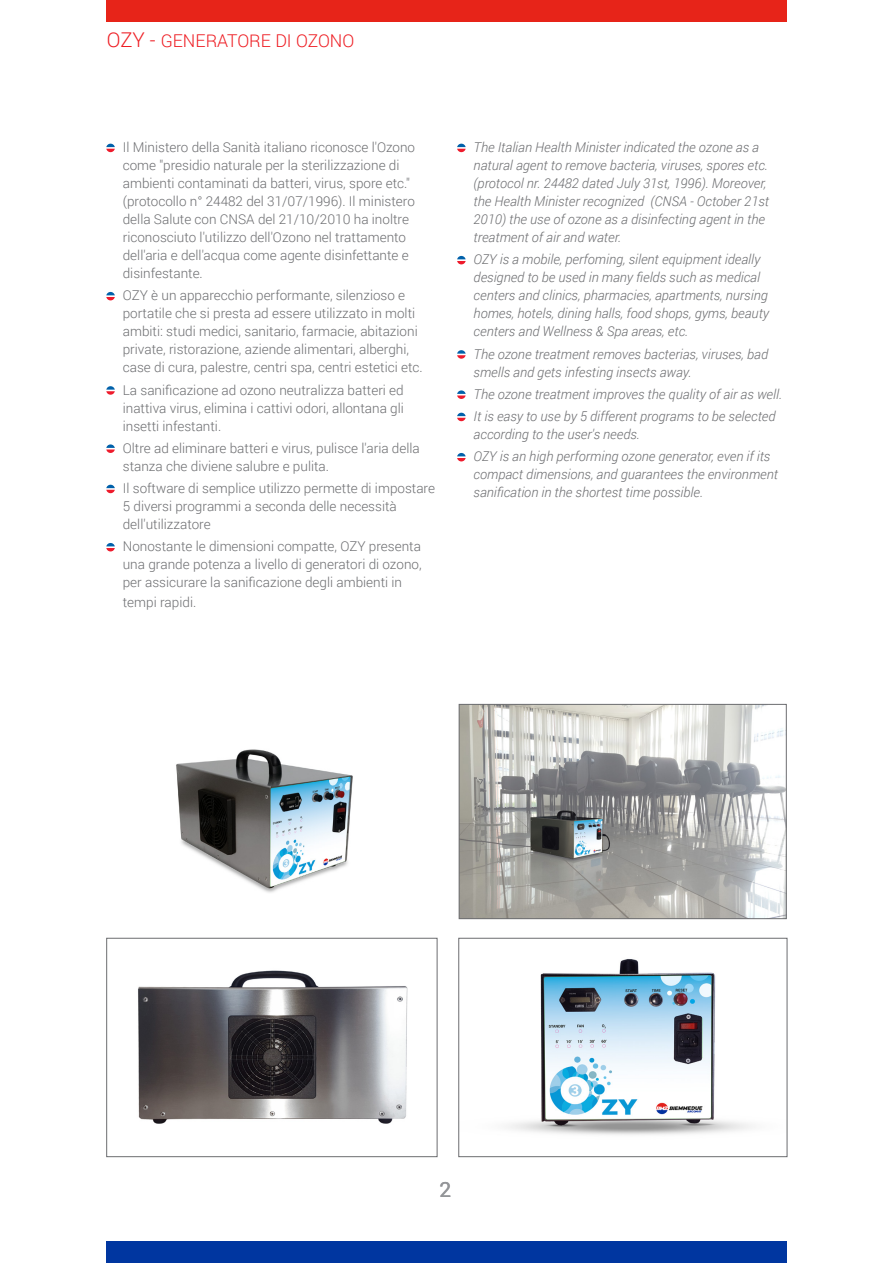
<style>
.page{position:relative;width:893px;height:1263px;background:#fff}
.page>*{position:absolute;margin:0;border:0;box-sizing:border-box;transform-origin:0 0}
.t1{font:21px "Roboto";color:#939598}
.RIFERIMENTO_CAPITOLO{font:300 17.7px "Roboto";color:#ee1d23}
.t2{font:300 13.5px/18px "Roboto";color:#6c6d70}
.t3{font:italic 300 13.5px/18px "Roboto";color:#6c6d70}
.s1{font-size:20.4px}
</style>
<div class="page">
<div style="left:106px;top:0;width:681px;height:21px;background:#e72419"></div>
<div style="left:106px;top:1242px;width:681px;height:21px;background:#0036a0"></div>
<svg style="left:106px;top:144px;width:9px;height:8px"></svg>
<svg style="left:106px;top:292px;width:9px;height:8px"></svg>
<svg style="left:106px;top:386px;width:9px;height:9px"></svg>
<svg style="left:106px;top:444px;width:9px;height:9px"></svg>
<svg style="left:106px;top:485px;width:9px;height:8px"></svg>
<svg style="left:106px;top:543px;width:9px;height:8px"></svg>
<svg style="left:457px;top:144px;width:9px;height:8px"></svg>
<svg style="left:457px;top:256px;width:9px;height:8px"></svg>
<svg style="left:457px;top:350px;width:9px;height:9px"></svg>
<svg style="left:457px;top:390px;width:9px;height:9px"></svg>
<svg style="left:457px;top:413px;width:9px;height:8px"></svg>
<svg style="left:457px;top:453px;width:9px;height:8px"></svg>
<img style="left:508px;top:959px;width:244px;height:176px">
<div style="left:458px;top:938px;width:329px;height:219px;border:1px solid #6c6d70"></div>
<img style="left:138px;top:970px;width:270px;height:154px">
<div style="left:106px;top:938px;width:331px;height:219px;border:1px solid #6c6d70"></div>
<img style="left:461px;top:706px;width:324px;height:211px">
<div style="left:459px;top:704px;width:328px;height:215px;border:1px solid #6c6d70"></div>
<img style="left:176px;top:749px;width:177px;height:144px">
<p class="RIFERIMENTO_CAPITOLO" style="left:107px;top:28px;width:249px"><span class="s1">OZY -</span> GENERATORE DI OZONO</p>
<p class="t2" style="left:123px;top:138px;width:294px">Il Ministero della Sanità italiano riconosce l'Ozono come "presidio naturale per la sterilizzazione di ambienti contaminati da batteri, virus, spore etc." (protocollo n° 24482 del 31/07/1996). Il ministero della Salute con CNSA del 21/10/2010 ha inoltre riconosciuto l'utilizzo dell'Ozono nel trattamento dell'aria e dell'acqua come agente disinfettante e disinfestante.</p>
<p class="t2" style="left:123px;top:286px;width:301px">OZY è un apparecchio performante, silenzioso e portatile che si presta ad essere utilizzato in molti ambiti: studi medici, sanitario, farmacie, abitazioni private, ristorazione, aziende alimentari, alberghi, case di cura, palestre, centri spa, centri estetici etc.</p>
<p class="t2" style="left:123px;top:380px;width:283px;text-align:justify">La sanificazione ad ozono neutralizza batteri ed inattiva virus, elimina i cattivi odori, allontana gli insetti infestanti.</p>
<p class="t2" style="left:123px;top:439px;width:298px">Oltre ad eliminare batteri e virus, pulisce l'aria della stanza che diviene salubre e pulita.</p>
<p class="t2" style="left:123px;top:479px;width:314px">Il software di semplice utilizzo permette di impostare<br>5 diversi programmi a seconda delle necessità dell'utilizzatore</p>
<p class="t2" style="left:123px;top:537px;width:300px;text-align:justify">Nonostante le dimensioni compatte, OZY presenta una grande potenza a livello di generatori di ozono, per assicurare la sanificazione degli ambienti in</p>
<p class="t2" style="left:123px;top:593px;width:75px">tempi rapidi.</p>
<p class="t3" style="left:474px;top:138px;width:297px">The Italian Health Minister indicated the ozone as a natural agent to remove bacteria, viruses, spores etc. (protocol nr. 24482 dated July 31st, 1996). Moreover, the Health Minister recognized (CNSA - October 21st 2010) the use of ozone as a disinfecting agent in the treatment of air and water.</p>
<p class="t3" style="left:474px;top:250px;width:297px">OZY is a mobile, perfoming, silent equipment ideally designed to be used in many fields such as medical centers and clinics, pharmacies, apartments, nursing homes, hotels, dining halls, food shops, gyms, beauty centers and Wellness &amp; Spa areas, etc.</p>
<p class="t3" style="left:474px;top:344px;width:296px">The ozone treatment removes bacterias, viruses, bad smells and gets infesting insects away.</p>
<p class="t3" style="left:474px;top:385px;width:310px">The ozone treatment improves the quality of air as well.</p>
<p class="t3" style="left:474px;top:407px;width:303px">It is easy to use by 5 different programs to be selected according to the user's needs.</p>
<p class="t3" style="left:474px;top:447px;width:306px">OZY is an high performing ozone generator, even if its compact dimensions, and guarantees the environment sanification in the shortest time possible.</p>
<h1 class="t1" style="left:439px;top:1174px;width:13px">2</h1>
</div>
